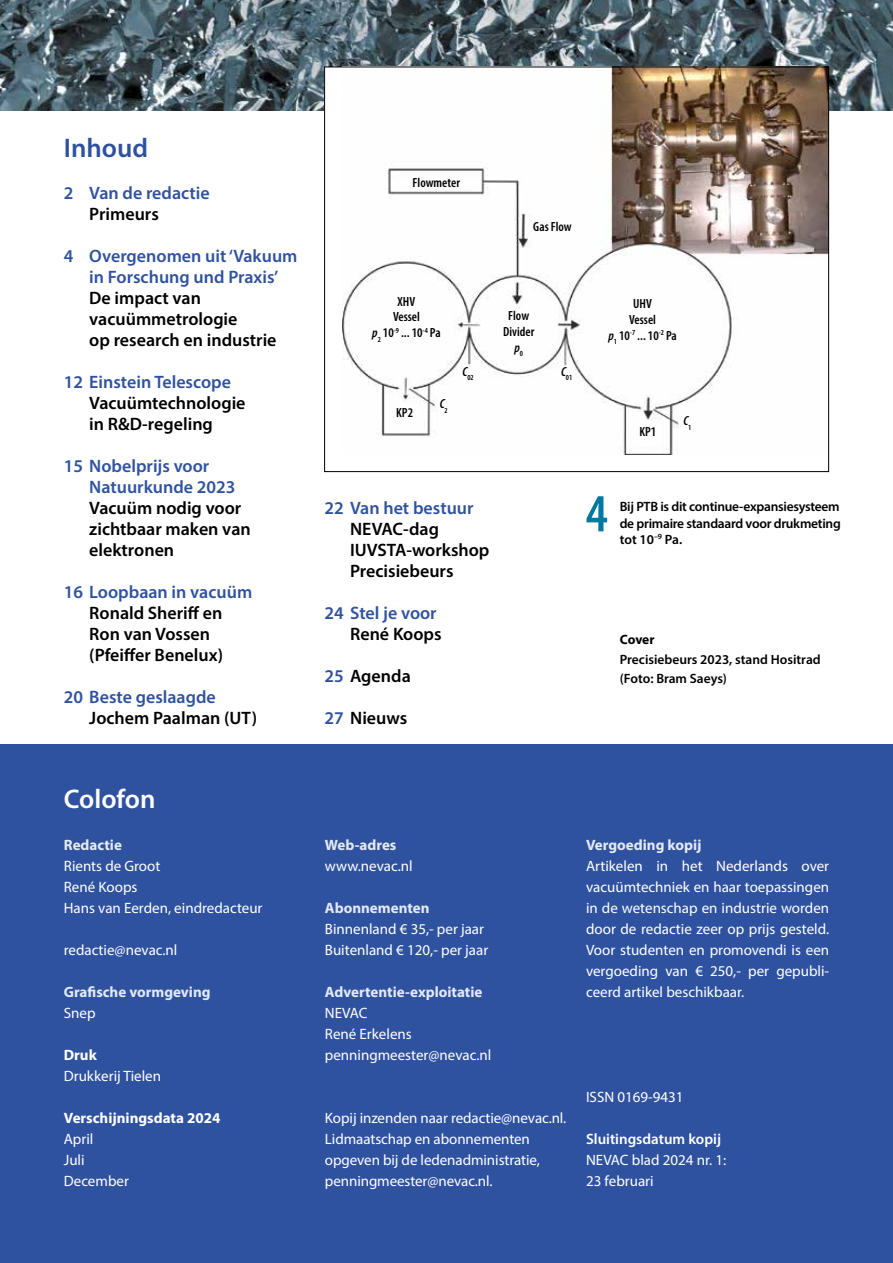
<style>
.page{position:relative;width:893px;height:1263px;background:#fff}
.page>*{position:absolute;margin:0;border:0;box-sizing:border-box;transform-origin:0 0}
.t1{font:600 condensed 54px "Myriad Pro";color:#0079a1}
.t2{font:600 27px "Myriad Pro";color:#fff}
.t3{font:600 27px "Myriad Pro";color:#2f52a0}
.t4{font:600 18px/21px "Myriad Pro";color:#000}
.t5{font:600 18px/21px "Myriad Pro";color:#2f52a0;text-align:center}
.t6{font:15px/21px "Myriad Pro";color:#fff}
.t7{font:700 15px "Myriad Pro";color:#e3eaf6}
.t8{font:700 15px "Myriad Pro";color:#fff}
.t9{font:600 15px "Myriad Pro";color:#fff}
.t10{font:600 13.5px/16.2px "Myriad Pro";letter-spacing:-.01em;color:#000;text-align:justify}
.t11{font:700 13.5px "Myriad Pro";letter-spacing:-.01em;color:#000}
.t12{font:600 condensed 13.2px/15.9px "Myriad Pro";color:#000;text-align:center}
.t13{font:italic 600 condensed 13.2px "Myriad Pro";color:#000}
.t14{font:600 condensed 7.8px "Myriad Pro";color:#000}
.s1{font-style:italic}
.s2{color:#2f52a0}
</style>
<div class="page">
<img style="left:0;top:0;width:893px;height:111px">
<div style="left:0;top:745px;width:893px;height:518px;background:#2f52a0"></div>
<div style="left:325px;top:67px;width:504px;height:405px;background:#fff"></div>
<img style="left:342px;top:69px;width:485px;height:386px">
<h2 class="t3" style="left:64px;top:130px;width:86px">Inhoud</h2>
<p class="t5" style="left:64px;top:182px;width:147px">2 Van de redactie</p>
<p class="t4" style="left:89px;top:203px;width:71px">Primeurs</p>
<p class="t5" style="left:64px;top:245px;width:235px">4 Overgenomen uit ‘Vakuum in Forschung und Praxis’</p>
<p class="t4" style="left:89px;top:287px;width:189px">De impact van vacuümmetrologie<br>op research en industrie</p>
<p class="t5" style="left:64px;top:371px;width:169px">12 Einstein Telescope</p>
<p class="t4" style="left:89px;top:392px;width:158px">Vacuümtechnologie in R&amp;D-regeling</p>
<p class="t5" style="left:89px;top:455px;width:148px;text-align:left;text-indent:-26px">15 Nobelprijs voor<br>Natuurkunde 2023</p>
<p class="t4" style="left:89px;top:497px;width:163px">Vacuüm nodig voor zichtbaar maken van elektronen</p>
<p class="t5" style="left:64px;top:581px;width:190px">16 Loopbaan in vacuüm</p>
<p class="t4" style="left:89px;top:602px;width:135px">Ronald Sheriff en<br>Ron van Vossen (Pfeiffer Benelux)</p>
<p class="t5" style="left:64px;top:686px;width:154px">20 Beste geslaagde</p>
<p class="t4" style="left:89px;top:707px;width:169px">Jochem Paalman (UT)</p>
<h2 class="t2" style="left:64px;top:781px;width:93px">Colofon</h2>
<p class="t7" style="left:64px;top:835px;width:60px">Redactie</p>
<p class="t6" style="left:64px;top:855px;width:200px">Rients de Groot<br>René Koops<br>Hans van Eerden, eindredacteur</p>
<p class="t6" style="left:64px;top:939px;width:115px">redactie@nevac.nl</p>
<p class="t7" style="left:64px;top:982px;width:148px">Grafische vormgeving</p>
<p class="t6" style="left:64px;top:1002px;width:33px">Snep</p>
<p class="t8" style="left:64px;top:1045px;width:35px">Druk</p>
<p class="t6" style="left:64px;top:1065px;width:99px">Drukkerij Tielen</p>
<p class="t8" style="left:64px;top:1108px;width:158px">Verschijningsdata 2024</p>
<p class="t6" style="left:64px;top:1128px;width:67px">April<br>Juli<br>December</p>
<p class="t12" style="left:413px;top:174px;width:49px">Flowmeter</p>
<p class="t12" style="left:533px;top:218px;width:40px">Gas Flow</p>
<p class="t12" style="left:372px;top:293px;width:70px">XHV<br>Vessel<br><span class="s1">p</span><sub>2</sub> 10<sup>-9</sup> ... 10<sup>-4</sup> Pa</p>
<p class="t12" style="left:396px;top:404px;width:18px">KP2</p>
<p class="t13" style="left:440px;top:396px;width:10px">C<sub>2</sub></p>
<p class="t14" style="left:462px;top:373px;width:13px"><sup>C</sup>02</p>
<p class="t12" style="left:503px;top:307px;width:33px">Flow<br>Divider <span class="s1">p</span><sub>0</sub></p>
<p class="t5" style="left:325px;top:497px;width:150px">22 Van het bestuur</p>
<p class="t4" style="left:350px;top:518px;width:141px">NEVAC-dag<br>IUVSTA-workshop<br>Precisiebeurs</p>
<p class="t5" style="left:325px;top:602px;width:114px">24 Stel je voor</p>
<p class="t4" style="left:350px;top:623px;width:93px">René Koops</p>
<p class="t4" style="left:325px;top:665px;width:88px"><span class="s2">25</span> Agenda</p>
<p class="t4" style="left:325px;top:707px;width:84px"><span class="s2">27</span> Nieuws</p>
<p class="t14" style="left:561px;top:373px;width:13px"><sup>C</sup>01</p>
<p class="t12" style="left:608px;top:295px;width:70px">UHV<br>Vessel<br><span class="s1">p</span><sub>1</sub> 10<sup>-7</sup> ... 10<sup>-2</sup> Pa</p>
<p class="t12" style="left:639px;top:424px;width:18px">KP1</p>
<p class="t13" style="left:683px;top:413px;width:10px">C<sub>1</sub></p>
<h1 class="t1" style="left:586px;top:480px;width:24px">4</h1>
<p class="t10" style="left:620px;top:498px;width:223px">Bij PTB is dit continue-expansiesysteem de primaire standaard voor drukmeting tot 10<sup>–9</sup> Pa.</p>
<p class="t11" style="left:620px;top:631px;width:36px">Cover</p>
<p class="t10" style="left:620px;top:649px;width:202px;line-height:19.5px">Precisiebeurs 2023, stand Hositrad (Foto: Bram Saeys)</p>
<p class="t7" style="left:325px;top:835px;width:73px">Web-adres</p>
<p class="t6" style="left:325px;top:855px;width:89px">www.nevac.nl</p>
<p class="t7" style="left:325px;top:898px;width:106px">Abonnementen</p>
<p class="t6" style="left:325px;top:918px;width:165px">Binnenland € 35,- per jaar<br>Buitenland € 120,- per jaar</p>
<p class="t7" style="left:325px;top:982px;width:159px">Advertentie-exploitatie</p>
<p class="t6" style="left:325px;top:1002px;width:168px">NEVAC<br>René Erkelens penningmeester@nevac.nl</p>
<p class="t6" style="left:325px;top:1107px;width:243px">Kopij inzenden naar redactie@nevac.nl.<br>Lidmaatschap en abonnementen opgeven bij de ledenadministratie, penningmeester@nevac.nl.</p>
<p class="t7" style="left:586px;top:835px;width:117px">Vergoeding kopij</p>
<p class="t6" style="left:586px;top:855px;width:245px;text-align:justify">Artikelen in het Nederlands over vacuümtechniek en haar toepassingen in de wetenschap en industrie worden door de redactie zeer op prijs gesteld.<br>Voor studenten en promovendi is een vergoeding van € 250,- per gepubli&shy;ceerd artikel beschikbaar.</p>
<p class="t6" style="left:586px;top:1086px;width:99px">ISSN 0169-9431</p>
<p class="t9" style="left:586px;top:1129px;width:137px">Sluitingsdatum kopij</p>
<p class="t6" style="left:586px;top:1149px;width:142px">NEVAC blad 2024 nr. 1:<br>23 februari</p>
</div>
